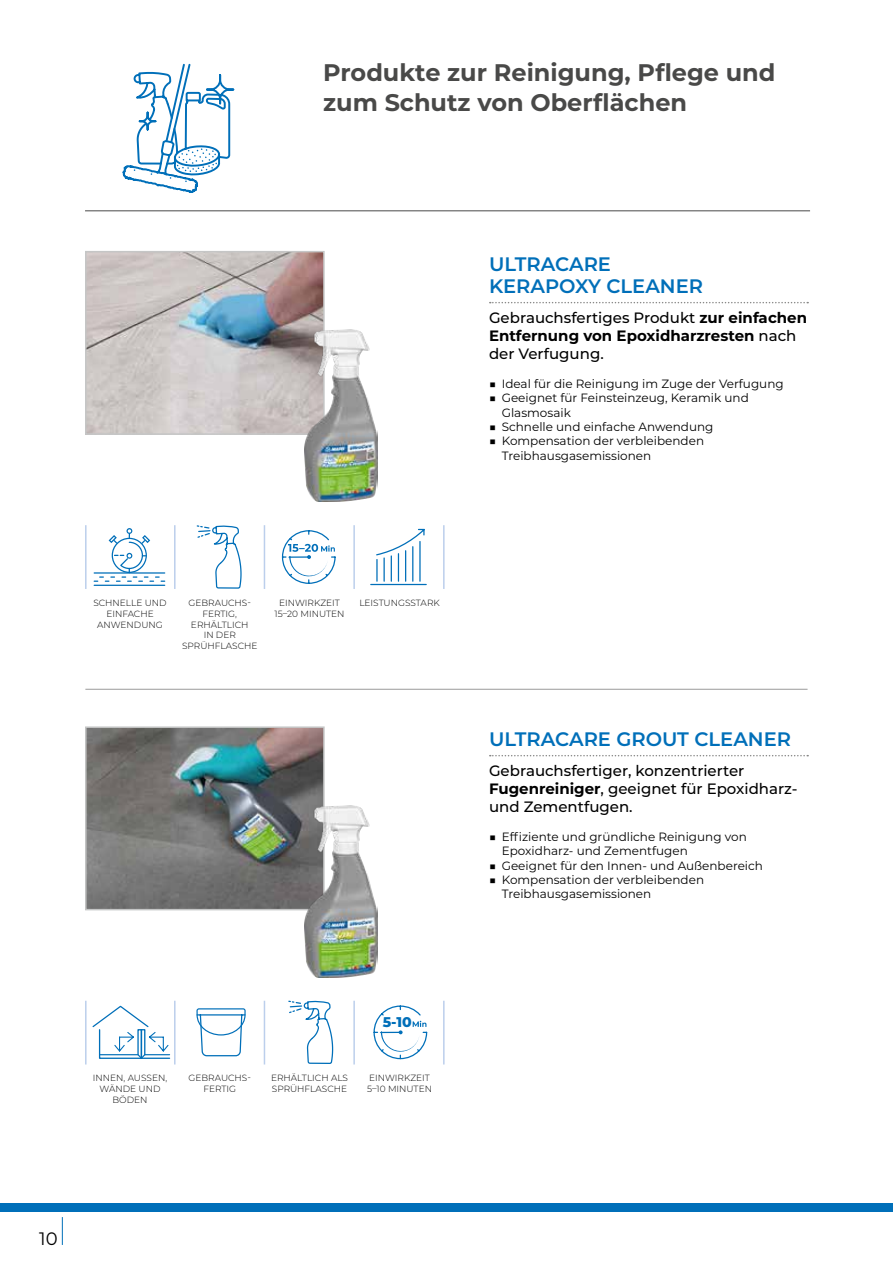
<style>
.page{position:relative;width:893px;height:1263px;background:#fff}
.page>*{position:absolute;margin:0;border:0;box-sizing:border-box;transform-origin:0 0}
.t1{font:700 24px/30px "Montserrat";color:#494948}
.t2{font:600 19.5px/22.5px "Montserrat";color:#006fb9}
.t3{font:18px "Montserrat";color:#000}
.t4{font:500 15px/18px "Montserrat";color:#000}
.t5{font:800 14.1px "Montserrat";color:#006fb9}
.t6{font:12px/14.4px "Montserrat";color:#000}
.t7{font:300 9px/10.8px "Montserrat";color:#000;text-align:center}
.s1{font-weight:700}
</style>
<div class="page">
<div style="left:0;top:1204px;width:893px;height:8px;background:#006fb9"></div>
<svg style="left:62px;top:1217px;width:1px;height:28px"></svg>
<svg style="left:490px;top:302px;width:318px;height:1px"></svg>
<svg style="left:490px;top:755px;width:318px;height:1px"></svg>
<hr style="left:85px;top:689px;width:723px;height:1px;background:#9a9b9b">
<img style="left:88px;top:254px;width:234px;height:178px">
<div style="left:85px;top:251px;width:240px;height:184px;border:2px solid #c5c6c6"></div>
<img style="left:88px;top:729px;width:234px;height:178px">
<div style="left:85px;top:726px;width:240px;height:184px;border:2px solid #c5c6c6"></div>
<hr style="left:85px;top:210px;width:725px;height:1px;background:#494948">
<img style="left:305px;top:330px;width:73px;height:172px">
<img style="left:305px;top:805px;width:73px;height:172px">
<hr style="left:85px;top:525px;width:2px;height:64px;background:#bccfec">
<hr style="left:174px;top:525px;width:2px;height:64px;background:#bccfec">
<hr style="left:264px;top:525px;width:1px;height:64px;background:#bccfec">
<hr style="left:353px;top:525px;width:2px;height:64px;background:#bccfec">
<hr style="left:443px;top:525px;width:2px;height:64px;background:#bccfec">
<hr style="left:85px;top:1001px;width:2px;height:63px;background:#bccfec">
<hr style="left:174px;top:1001px;width:2px;height:63px;background:#bccfec">
<hr style="left:264px;top:1001px;width:1px;height:63px;background:#bccfec">
<hr style="left:353px;top:1001px;width:2px;height:63px;background:#bccfec">
<hr style="left:443px;top:1001px;width:2px;height:63px;background:#bccfec">
<svg style="left:370px;top:528px;width:57px;height:58px"></svg>
<hr style="left:94px;top:585px;width:71px;height:1px;background:#006fb9">
<svg style="left:94px;top:528px;width:71px;height:54px"></svg>
<svg style="left:196px;top:525px;width:46px;height:64px"></svg>
<svg style="left:288px;top:1000px;width:46px;height:64px"></svg>
<svg style="left:373px;top:1005px;width:55px;height:55px"></svg>
<svg style="left:92px;top:1005px;width:79px;height:54px"></svg>
<svg style="left:196px;top:1008px;width:50px;height:49px"></svg>
<svg style="left:281px;top:530px;width:55px;height:54px"></svg>
<svg style="left:121px;top:63px;width:114px;height:149px"></svg>
<h1 class="t1" style="left:323px;top:56px;width:454px">Produkte zur Reinigung, Pflege und zum Schutz von Oberflächen</h1>
<h2 class="t2" style="left:489px;top:251px;width:216px">ULTRACARE<br>KERAPOXY CLEANER</h2>
<p class="t4" style="left:489px;top:308px;width:320px">Gebrauchsfertiges Produkt <span class="s1">zur einfachen<br>Entfernung von Epoxidharzresten</span> nach der Verfugung.</p>
<p class="t6" style="left:489px;top:376px;width:296px"><span class="s1">■</span> Ideal für die Reinigung im Zuge der Verfugung</p>
<p class="t6" style="left:502px;top:390px;width:249px;text-indent:-13px"><span class="s1">■</span> Geeignet für Feinsteinzeug, Keramik und<br>Glasmosaik</p>
<p class="t6" style="left:489px;top:419px;width:226px"><span class="s1">■</span> Schnelle und einfache Anwendung</p>
<p class="t6" style="left:502px;top:433px;width:204px;text-indent:-13px"><span class="s1">■</span> Kompensation der verbleibenden<br>Treibhausgasemissionen</p>
<p class="t7" style="left:93px;top:597px;width:75px">SCHNELLE UND<br>EINFACHE<br>ANWENDUNG</p>
<p class="t7" style="left:182px;top:597px;width:77px">GEBRAUCHS-<br>FERTIG,<br>ERHÄLTLICH<br>IN DER<br>SPRÜHFLASCHE</p>
<p class="t7" style="left:275px;top:597px;width:71px">EINWIRKZEIT<br>15–20 MINUTEN</p>
<p class="t7" style="left:359px;top:597px;width:82px">LEISTUNGSSTARK</p>
<p class="t7" style="left:93px;top:1072px;width:76px">INNEN, AUSSEN,<br>WÄNDE UND<br>BÖDEN</p>
<p class="t7" style="left:189px;top:1072px;width:64px">GEBRAUCHS-<br>FERTIG</p>
<p class="t7" style="left:271px;top:1072px;width:78px;text-align:left">ERHÄLTLICH ALS<br>SPRÜHFLASCHE</p>
<p class="t5" style="left:383px;top:1011px;width:31px">5-10</p>
<p class="t7" style="left:367px;top:1072px;width:66px;text-align:left">EINWIRKZEIT<br>5–10 MINUTEN</p>
<h2 class="t2" style="left:489px;top:727px;width:304px">ULTRACARE GROUT CLEANER</h2>
<p class="t4" style="left:489px;top:761px;width:310px">Gebrauchsfertiger, konzentrierter<br><span class="s1">Fugenreiniger</span>, geeignet für Epoxidharz&shy;und Zementfugen.</p>
<p class="t6" style="left:502px;top:829px;width:246px;text-indent:-13px"><span class="s1">■</span> Effiziente und gründliche Reinigung von<br>Epoxidharz- und Zementfugen</p>
<p class="t6" style="left:489px;top:858px;width:275px"><span class="s1">■</span> Geeignet für den Innen- und Außenbereich</p>
<p class="t6" style="left:502px;top:872px;width:204px;text-indent:-13px"><span class="s1">■</span> Kompensation der verbleibenden<br>Treibhausgasemissionen</p>
<h3 class="t3" style="left:39px;top:1226px;width:20px">10</h3>
</div>
